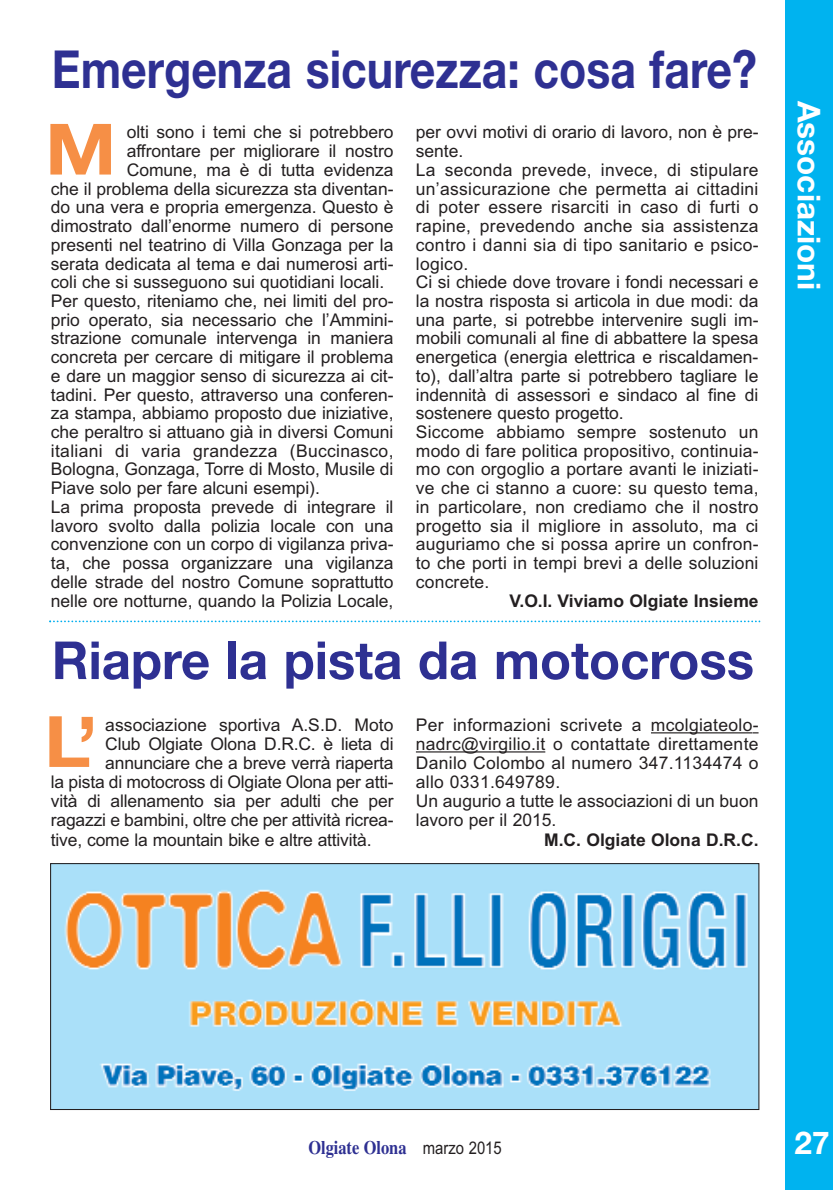
<style>
.page{position:relative;width:833px;height:1190px;background:#fff}
.page>*{position:absolute;margin:0;border:0;box-sizing:border-box;transform-origin:0 0}
.t1{font:700 70.88px "Helvetica Neue";color:#f68f46;scale:1.11 1}
.t2{font:700 52.5px "Helvetica Neue";color:#2e3092;scale:.85 1}
.t3{font:700 52.5px "Helvetica Neue";color:#2e3092}
.t4{font:700 31.5px "Helvetica Neue";color:#fff}
.t5{font:700 19.25px "Times";color:#2e3092;scale:.85 1}
.t6{font:17.5px/18.7px "Arial";letter-spacing:-.005em;color:#231f20}
.t7{font:17.5px/19.1px "Arial";letter-spacing:.015em;color:#231f20}
.t8{font:700 17.5px "Arial";letter-spacing:-.005em;color:#231f20}
.t9{font:17.5px "Arial";letter-spacing:.02em;color:#231f20}
.s1{font-size:78.75px}
.s2{font-family:"Arial";font-weight:400;font-size:17.5px;color:#231f20}
</style>
<div class="page">
<div style="left:785px;top:0;width:48px;height:1190px;background:#00b3ef"></div>
<hr style="left:651px;top:732px;width:101px;height:1px;background:#231f20">
<hr style="left:416px;top:751px;width:129px;height:2px;background:#231f20">
<img style="left:52px;top:865px;width:705px;height:243px">
<div style="left:50px;top:863px;width:709px;height:247px;border:1px solid #231f20"></div>
<svg style="left:49px;top:621px;width:711px;height:1px"></svg>
<h2 class="t2" style="left:52px;top:50px;width:831px">Emergenza sicurezza: cosa fare?</h2>
<h1 class="t1" style="left:45px;top:124px;width:66px">M</h1>
<p class="t6" style="left:416px;top:125px;width:344px">per ovvi motivi di orario di lavoro, non è pre&shy;sente.<br>La seconda prevede, invece, di stipulare un’assicurazione che permetta ai cittadini di poter essere risarciti in caso di furti o rapine, prevedendo anche sia assistenza contro i danni sia di tipo sanitario e psico&shy;logico.<br>Ci si chiede dove trovare i fondi necessari e la nostra risposta si articola in due modi: da una parte, si potrebbe intervenire sugli im&shy;mobili comunali al fine di abbattere la spesa energetica (energia elettrica e riscaldamen&shy;to), dall’altra parte si potrebbero tagliare le indennità di assessori e sindaco al fine di sostenere questo progetto.<br>Siccome abbiamo sempre sostenuto un modo di fare politica propositivo, continuia&shy;mo con orgoglio a portare avanti le iniziati&shy;ve che ci stanno a cuore: su questo tema, in particolare, non crediamo che il nostro progetto sia il migliore in assoluto, ma ci auguriamo che si possa aprire un confron&shy;to che porti in tempi brevi a delle soluzioni concrete.</p>
<p class="t8" style="left:510px;top:594px;width:251px">V.O.I. Viviamo Olgiate Insieme</p>
<p class="t6" style="left:127px;top:125px;width:268px">olti sono i temi che si potrebbero</p>
<p class="t6" style="left:127px;top:143px;width:268px">affrontare per migliorare il nostro</p>
<p class="t6" style="left:127px;top:162px;width:268px">Comune, ma è di tutta evidenza</p>
<p class="t6" style="left:51px;top:181px;width:344px">che il problema della sicurezza sta diventan-</p>
<p class="t6" style="left:51px;top:200px;width:344px">do una vera e propria emergenza. Questo è</p>
<p class="t6" style="left:51px;top:218px;width:344px">dimostrato dall’enorme numero di persone</p>
<p class="t6" style="left:51px;top:237px;width:344px">presenti nel teatrino di Villa Gonzaga per la</p>
<p class="t6" style="left:51px;top:256px;width:344px">serata dedicata al tema e dai numerosi arti-</p>
<p class="t6" style="left:51px;top:274px;width:335px">coli che si susseguono sui quotidiani locali.</p>
<p class="t6" style="left:51px;top:293px;width:344px">Per questo, riteniamo che, nei limiti del pro-</p>
<p class="t6" style="left:51px;top:312px;width:344px">prio operato, sia necessario che l’Ammini-</p>
<p class="t6" style="left:51px;top:331px;width:344px">strazione comunale intervenga in maniera</p>
<p class="t6" style="left:51px;top:349px;width:344px">concreta per cercare di mitigare il problema</p>
<p class="t6" style="left:51px;top:368px;width:344px">e dare un maggior senso di sicurezza ai cit-</p>
<p class="t6" style="left:51px;top:387px;width:344px">tadini. Per questo, attraverso una conferen-</p>
<p class="t6" style="left:51px;top:406px;width:344px">za stampa, abbiamo proposto due iniziative,</p>
<p class="t6" style="left:51px;top:424px;width:344px">che peraltro si attuano già in diversi Comuni</p>
<p class="t9" style="left:51px;top:444px;width:344px">italiani di varia grandezza (Buccinasco,</p>
<p class="t6" style="left:51px;top:462px;width:344px">Bologna, Gonzaga, Torre di Mosto, Musile di</p>
<p class="t6" style="left:51px;top:480px;width:271px">Piave solo per fare alcuni esempi).</p>
<p class="t6" style="left:51px;top:499px;width:344px">La prima proposta prevede di integrare il</p>
<p class="t6" style="left:51px;top:518px;width:344px">lavoro svolto dalla polizia locale con una</p>
<p class="t6" style="left:51px;top:537px;width:344px">convenzione con un corpo di vigilanza priva-</p>
<p class="t6" style="left:51px;top:555px;width:344px">ta, che possa organizzare una vigilanza</p>
<p class="t6" style="left:51px;top:574px;width:344px">delle strade del nostro Comune soprattutto</p>
<p class="t6" style="left:51px;top:593px;width:344px">nelle ore notturne, quando la Polizia Locale,</p>
<h2 class="t3" style="left:52px;top:642px;width:704px">Riapre la pista da motocross</h2>
<h1 class="t1" style="left:44px;top:716px;width:50px">L<span class="s1">’</span></h1>
<p class="t6" style="left:105px;top:717px;width:290px">associazione sportiva A.S.D. Moto</p>
<p class="t6" style="left:105px;top:736px;width:290px">Club Olgiate Olona D.R.C. è lieta di</p>
<p class="t6" style="left:105px;top:755px;width:290px">annunciare che a breve verrà riaperta</p>
<p class="t6" style="left:51px;top:775px;width:344px">la pista di motocross di Olgiate Olona per atti-</p>
<p class="t6" style="left:51px;top:794px;width:344px">vità di allenamento sia per adulti che per</p>
<p class="t6" style="left:51px;top:813px;width:344px">ragazzi e bambini, oltre che per attività ricrea-</p>
<p class="t6" style="left:51px;top:832px;width:322px">tive, come la mountain bike e altre attività.</p>
<p class="t7" style="left:416px;top:717px;width:344px">Per informazioni scrivete a mcolgiateolo&shy;nadrc@virgilio.it o contattate direttamente Danilo Colombo al numero 347.1134474 o allo 0331.649789.<br>Un augurio a tutte le associazioni di un buon lavoro per il 2015.</p>
<p class="t8" style="left:544px;top:833px;width:216px">M.C. Olgiate Olona D.R.C.</p>
<h3 class="t4" style="left:820px;top:101px;width:191px;rotate:90deg">Associazioni</h3>
<p class="t5" style="left:308px;top:1140px;width:229px">Olgiate Olona <span class="s2">marzo 2015</span></p>
<h3 class="t4" style="left:795px;top:1132px;width:37px">27</h3>
</div>
